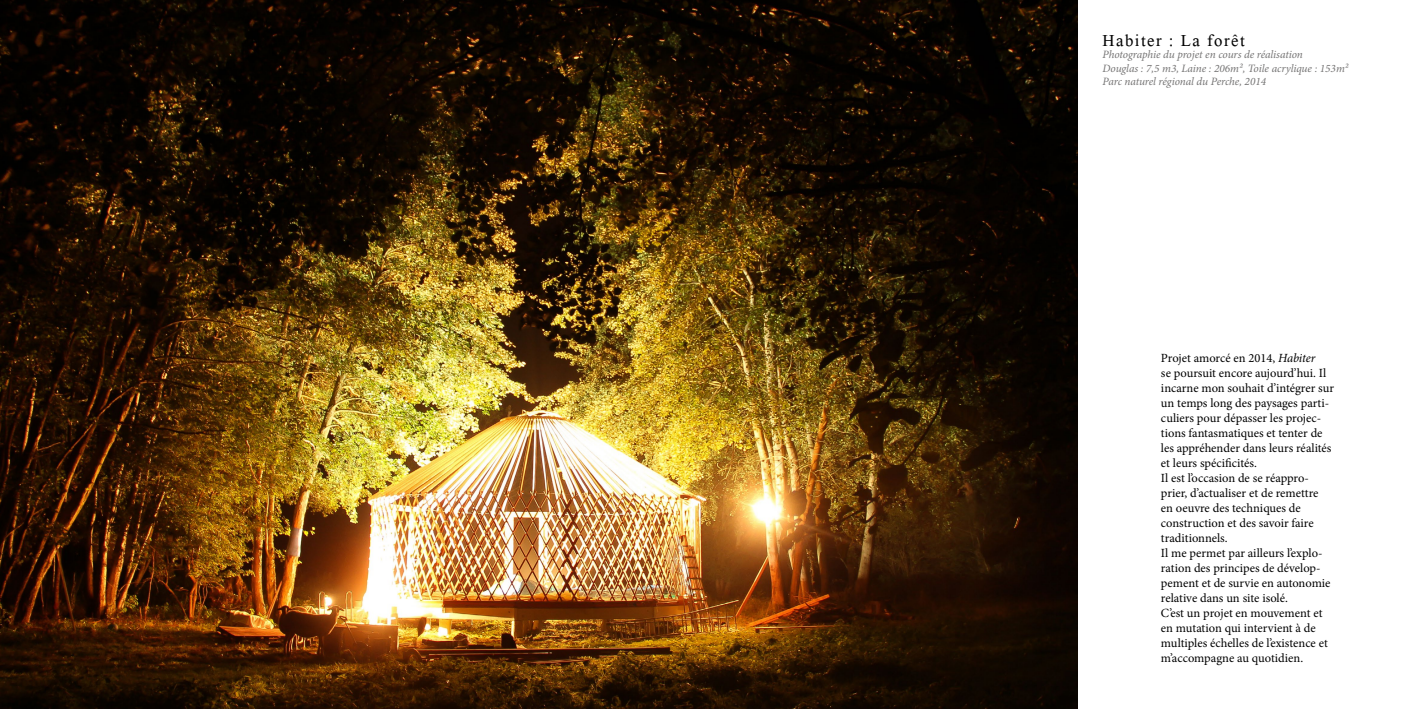
<style>
.page{position:relative;width:1418px;height:709px;background:#fff}
.page>*{position:absolute;margin:0;border:0;box-sizing:border-box;transform-origin:0 0}
.t1{font:25px "Microsoft Himalaya";letter-spacing:.06em;color:#000}
.t2{font:12.5px/15px "Minion Pro";color:#000}
.t3{font:italic 11.25px/13.5px "Minion Pro";letter-spacing:-.005em;color:#757474}
.s1{font-style:italic}
</style>
<div class="page">
<img style="left:0;top:0;width:1077px;height:709px">
<h1 class="t1" style="left:1102px;top:23px;width:144px">Habiter : La forêt</h1>
<p class="t3" style="left:1102px;top:48px;width:247px">Photographie du projet en cours de réalisation<br>Douglas : 7,5 m3, Laine : 206m², Toile acrylique : 153m²<br>Parc naturel régional du Perche, 2014</p>
<p class="t2" style="left:1160px;top:350px;width:174px">Projet amorcé en 2014, <span class="s1">Habiter<br></span>se poursuit encore aujourd’hui. Il incarne mon souhait d’intégrer sur un temps long des paysages parti&shy;culiers pour dépasser les projec&shy;tions fantasmatiques et tenter de les appréhender dans leurs réalités et leurs spécificités.<br>Il est l’occasion de se réappro&shy;prier, d’actualiser et de remettre<br>en oeuvre des techniques de construction et des savoir faire traditionnels.<br>Il me permet par ailleurs l’explo&shy;ration des principes de dévelop&shy;pement et de survie en autonomie relative dans un site isolé.<br>C’est un projet en mouvement et en mutation qui intervient à de multiples échelles de l’existence et m’accompagne au quotidien.</p>
</div>
